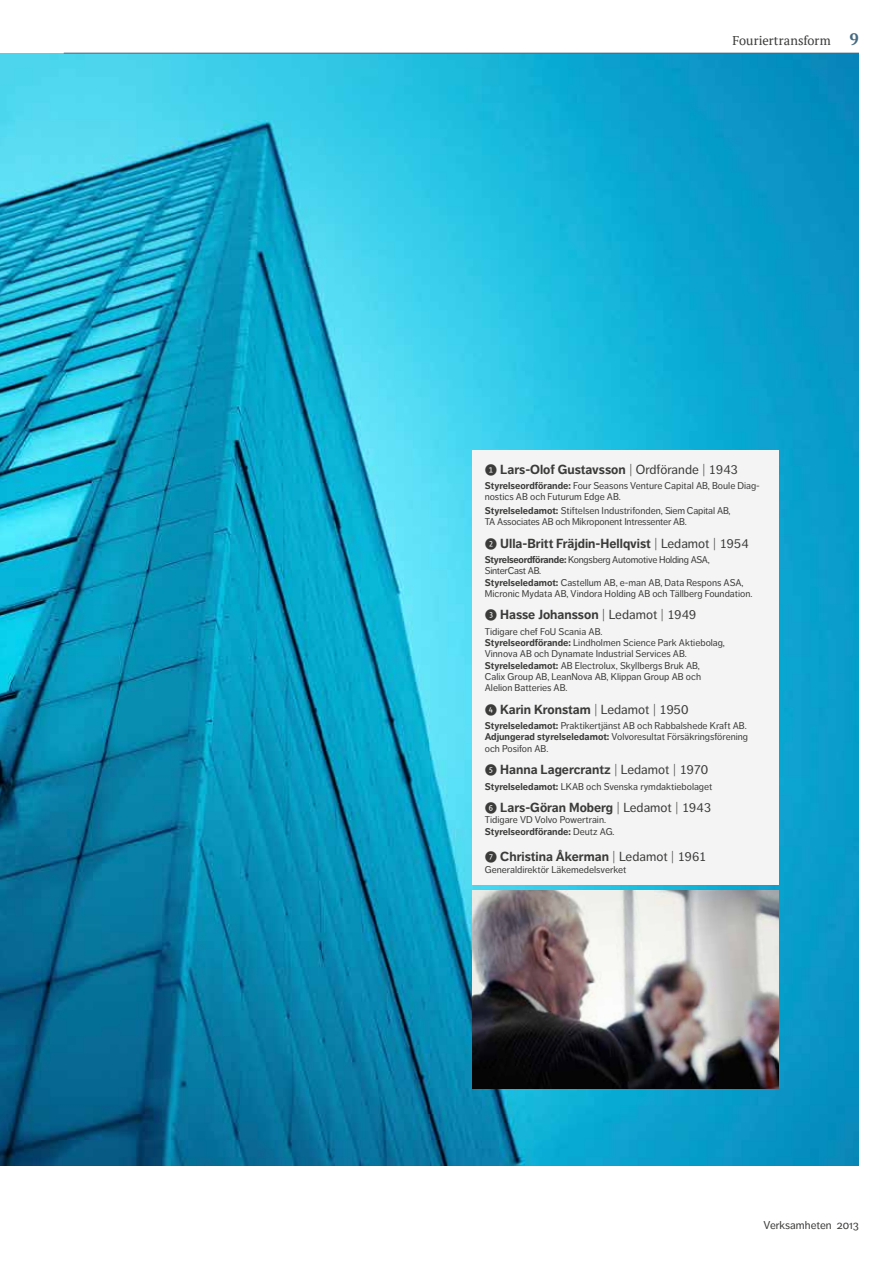
<style>
.page{position:relative;width:893px;height:1263px;background:#fff}
.page>*{position:absolute;margin:0;border:0;box-sizing:border-box;transform-origin:0 0}
.t1{font:700 16.5px "PT Serif";color:#466a82}
.t2{font:700 13.05px "Dagny OT";color:#3b3b3a}
.t3{font:12.75px "PT Serif";color:#3b3b3a}
.t4{font:11.25px "Dagny OT";color:#3b3b3a}
.t5{font:9.75px/11.2px "Dagny OT";color:#3b3b3a}
.s1{font-family:"Corbel";font-weight:400}
.s2{font-weight:300}
.s3{font-weight:400}
.s4{font-weight:700}
</style>
<div class="page">
<img style="left:0;top:53px;width:859px;height:1112px">
<img style="left:472px;top:891px;width:306px;height:197px">
<div style="left:472px;top:451px;width:306px;height:434px;background:#f4f4f4"></div>
<hr style="left:64px;top:53px;width:795px;height:1px;background:#466a82">
<h3 class="t3" style="left:733px;top:32px;width:100px">Fouriertransform</h3>
<h1 class="t1" style="left:850px;top:28px;width:11px">9</h1>
<h2 class="t2" style="left:485px;top:461px;width:255px"><span class="s1">❶</span> Lars-Olof Gustavsson <span class="s2">|</span> <span class="s3">Ordförande</span> <span class="s2">|</span> <span class="s3">1943</span></h2>
<p class="t5" style="left:485px;top:480px;width:277px"><span class="s4">Styrelseordförande:</span> Four Seasons Venture Capital AB, Boule Diag&shy;nostics AB och Futurum Edge AB.</p>
<p class="t5" style="left:485px;top:505px;width:247px"><span class="s4">Styrelseledamot:</span> Stiftelsen Industrifonden, Siem Capital AB,<br>TA Associates AB och Mikroponent Intressenter AB.</p>
<h2 class="t2" style="left:485px;top:535px;width:266px"><span class="s1">❷</span> Ulla-Britt Fräjdin-Hellqvist <span class="s2">|</span> <span class="s3">Ledamot</span> <span class="s2">|</span> <span class="s3">1954</span></h2>
<p class="t5" style="left:485px;top:554px;width:269px"><span class="s4">Styrelseordförande:</span> Kongsberg Automotive Holding ASA, SinterCast AB.<br><span class="s4">Styrelseledamot:</span> Castellum AB, e-man AB, Data Respons ASA, Micronic Mydata AB, Vindora Holding AB och Tällberg Foundation.</p>
<h2 class="t2" style="left:485px;top:607px;width:213px"><span class="s1">❸</span> Hasse Johansson <span class="s2">|</span> <span class="s3">Ledamot</span> <span class="s2">|</span> <span class="s3">1949</span></h2>
<p class="t5" style="left:485px;top:626px;width:242px">Tidigare chef FoU Scania AB.<br><span class="s4">Styrelseordförande:</span> Lindholmen Science Park Aktiebolag, Vinnova AB och Dynamate Industrial Services AB.<br><span class="s4">Styrelseledamot:</span> AB Electrolux, Skyllbergs Bruk AB,<br>Calix Group AB, LeanNova AB, Klippan Group AB och Alelion Batteries AB.</p>
<h2 class="t2" style="left:485px;top:701px;width:205px"><span class="s1">❹</span> Karin Kronstam <span class="s2">|</span> <span class="s3">Ledamot</span> <span class="s2">|</span> <span class="s3">1950</span></h2>
<p class="t5" style="left:485px;top:720px;width:265px"><span class="s4">Styrelseledamot:</span> Praktikertjänst AB och Rabbalshede Kraft AB.<br><span class="s4">Adjungerad styrelseledamot:</span> Volvoresultat Försäkringsförening och Posifon AB.</p>
<h2 class="t2" style="left:485px;top:762px;width:225px"><span class="s1">❺</span> Hanna Lagercrantz <span class="s2">|</span> <span class="s3">Ledamot</span> <span class="s2">|</span> <span class="s3">1970</span></h2>
<p class="t5" style="left:485px;top:781px;width:229px"><span class="s4">Styrelseledamot:</span> LKAB och Svenska rymdaktiebolaget</p>
<h2 class="t2" style="left:485px;top:800px;width:228px"><span class="s1">❻</span> Lars-Göran Moberg <span class="s2">|</span> <span class="s3">Ledamot</span> <span class="s2">|</span> <span class="s3">1943</span></h2>
<p class="t5" style="left:485px;top:814px;width:131px">Tidigare VD Volvo Powertrain.<br><span class="s4">Styrelseordförande:</span> Deutz AG.</p>
<h2 class="t2" style="left:485px;top:849px;width:223px"><span class="s1">❼</span> Christina Åkerman <span class="s2">|</span> <span class="s3">Ledamot</span> <span class="s2">|</span> <span class="s3">1961</span></h2>
<p class="t5" style="left:485px;top:864px;width:143px">Generaldirektör Läkemedelsverket</p>
<p class="t4" style="left:764px;top:1218px;width:97px">Verksamheten 2013</p>
</div>
